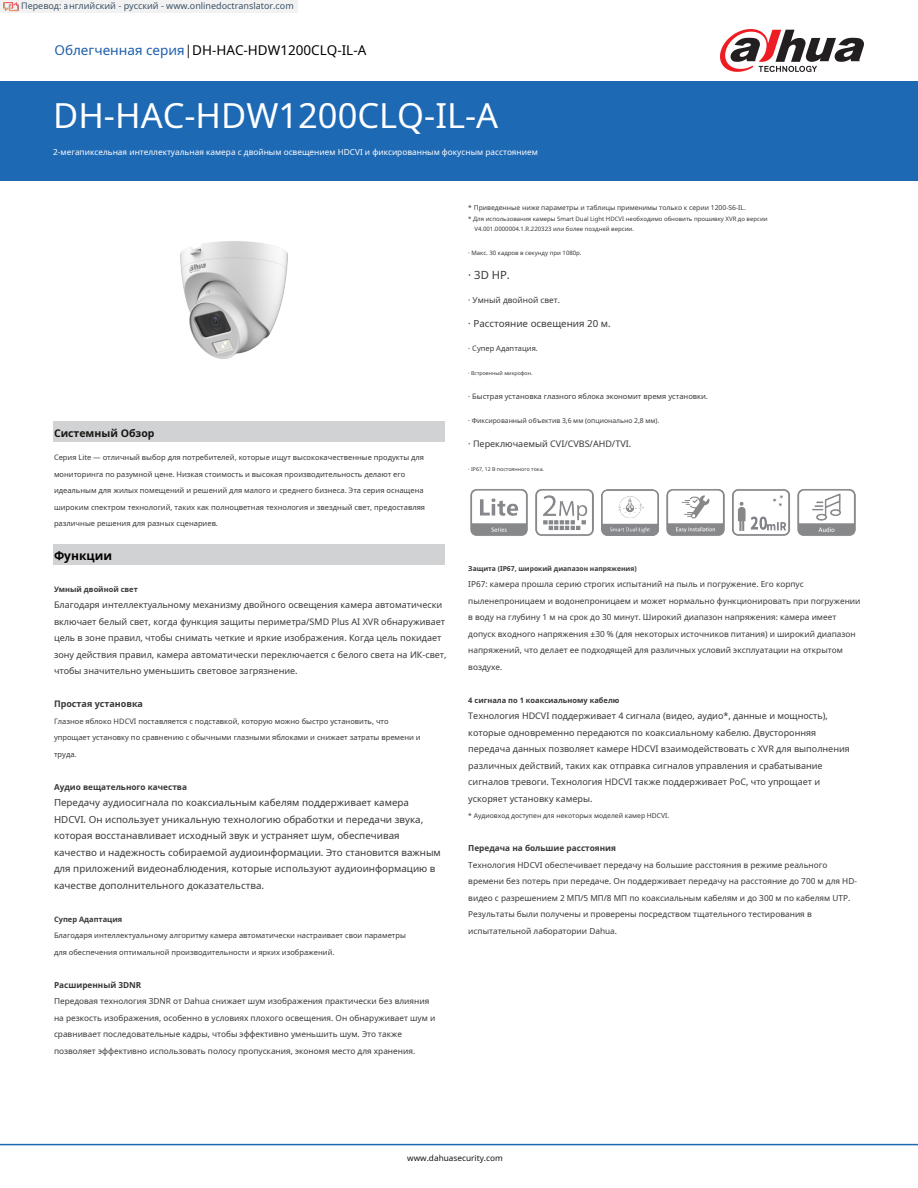
<style>
.page{position:relative;width:918px;height:1188px;background:#fff}
.page>*{position:absolute;margin:0;border:0;box-sizing:border-box;transform-origin:0 0}
.t1{font:34.5px "Noto Sans";color:#fff}
.t2{font:13.5px "Noto Sans";color:#030000}
.t3{font:700 12px "Noto Sans";color:#020000}
.t4{font:11.25px "Noto Sans";color:#383837}
.t5{font:700 10.5px "Noto Sans";color:#171615}
.t6{font:9.75px/16.5px "Noto Sans";color:#383837}
.t7{font:9px/16.5px "Noto Sans";color:#383837}
.t8{font:9px "Noto Sans";color:rgb(15 43 70/.8)}
.t9{font:700 9px "Noto Sans";color:#383837}
.t10{font:8.25px/16.5px "Noto Sans";color:#383837}
.t11{font:8.25px "Noto Sans";color:#fff}
.t12{font:700 8.25px "Noto Sans";color:#383837}
.t13{font:8.25px "Noto Sans";color:#171615}
.t14{font:7.5px "Noto Sans";color:#383837}
.t15{font:700 7.5px "Noto Sans";color:#383837}
.t16{font:6.75px "Noto Sans";color:#383837}
.t17{font:700 6.75px "Noto Sans";color:#383837}
.t18{font:6px/10.5px "Noto Sans";color:#383837}
.t19{font:5.25px "Noto Sans";color:#383837}
.s1{color:#1b5eac}
.s2{color:#201916}
</style>
<div class="page">
<div style="left:0;top:81px;width:918px;height:100px;background:#1e69b4"></div>
<hr style="left:0;top:1144px;width:918px;height:1px;background:#1e69b4">
<svg style="left:720px;top:29px;width:144px;height:43px"></svg>
<img style="left:180px;top:241px;width:108px;height:118px">
<div style="left:53px;top:544px;width:392px;height:21px;background:#d1d2d4"></div>
<div style="left:54px;top:421px;width:391px;height:21px;background:#d1d2d4"></div>
<img style="left:602px;top:489px;width:56px;height:47px">
<img style="left:470px;top:489px;width:58px;height:47px">
<img style="left:732px;top:489px;width:58px;height:47px">
<img style="left:535px;top:489px;width:59px;height:47px">
<img style="left:797px;top:489px;width:59px;height:47px">
<img style="left:666px;top:489px;width:59px;height:47px">
<div style="left:0;top:0;width:298px;height:14px;background:#f2f2f2"></div>
<img style="left:4px;top:2px;width:15px;height:12px">
<p class="t8" style="left:21px;top:-1px;width:274px">Перевод: английский - русский - www.onlinedoctranslator.com</p>
<h2 class="t2" style="left:55px;top:41px;width:313px"><span class="s1">Облегченная серия</span><span class="s2">|</span>DH-HAC-HDW1200CLQ-IL-A</h2>
<h1 class="t1" style="left:53px;top:91px;width:447px">DH-HAC-HDW1200CLQ-IL-A</h1>
<p class="t11" style="left:53px;top:146px;width:486px">2-мегапиксельная интеллектуальная камера с двойным освещением HDCVI и фиксированным фокусным расстоянием</p>
<p class="t5" style="left:54px;top:426px;width:102px">Системный Обзор</p>
<p class="t14" style="left:54px;top:452px;width:372px">Серия Lite — отличный выбор для потребителей, которые ищут высококачественные продукты для</p>
<p class="t14" style="left:54px;top:469px;width:353px">мониторинга по разумной цене. Низкая стоимость и высокая производительность делают его</p>
<p class="t14" style="left:54px;top:485px;width:371px">идеальным для жилых помещений и решений для малого и среднего бизнеса. Эта серия оснащена</p>
<p class="t14" style="left:54px;top:502px;width:373px">широким спектром технологий, таких как полноцветная технология и звездный свет, предоставляя</p>
<p class="t14" style="left:54px;top:518px;width:166px">различные решения для разных сценариев.</p>
<h3 class="t3" style="left:54px;top:547px;width:60px">Функции</h3>
<p class="t15" style="left:54px;top:583px;width:85px">Умный двойной свет</p>
<p class="t7" style="left:54px;top:596px;width:394px">Благодаря интеллектуальному механизму двойного освещения камера автоматически включает белый свет, когда функция защиты периметра/SMD Plus AI XVR обнаруживает цель в зоне правил, чтобы снимать четкие и яркие изображения. Когда цель покидает зону действия правил, камера автоматически переключается с белого света на ИК-свет, чтобы значительно уменьшить световое загрязнение.</p>
<p class="t9" style="left:54px;top:697px;width:91px">Простая установка</p>
<p class="t14" style="left:54px;top:715px;width:336px">Глазное яблоко HDCVI поставляется с подставкой, которую можно быстро установить, что</p>
<p class="t14" style="left:54px;top:732px;width:368px">упрощает установку по сравнению с обычными глазными яблоками и снижает затраты времени и</p>
<p class="t14" style="left:54px;top:748px;width:24px">труда.</p>
<p class="t12" style="left:54px;top:781px;width:135px">Аудио вещательного качества</p>
<p class="t6" style="left:54px;top:794px;width:388px">Передачу аудиосигнала по коаксиальным кабелям поддерживает камера HDCVI. Он использует уникальную технологию обработки и передачи звука, которая восстанавливает исходный звук и устраняет шум, обеспечивая качество и надежность собираемой аудиоинформации. Это становится важным для приложений видеонаблюдения, которые используют аудиоинформацию в качестве дополнительного доказательства.</p>
<p class="t15" style="left:54px;top:913px;width:70px">Супер Адаптация</p>
<p class="t14" style="left:54px;top:930px;width:353px">Благодаря интеллектуальному алгоритму камера автоматически настраивает свои параметры</p>
<p class="t14" style="left:54px;top:946px;width:282px">для обеспечения оптимальной производительности и ярких изображений.</p>
<p class="t12" style="left:54px;top:979px;width:89px">Расширенный 3DNR</p>
<p class="t10" style="left:54px;top:993px;width:383px">Передовая технология 3DNR от Dahua снижает шум изображения практически без влияния на резкость изображения, особенно в условиях плохого освещения. Он обнаруживает шум и сравнивает последовательные кадры, чтобы эффективно уменьшить шум. Это также позволяет эффективно использовать полосу пропускания, экономя место для хранения.</p>
<p class="t16" style="left:468px;top:203px;width:279px">* Приведенные ниже параметры и таблицы применимы только к серии 1200-S6-IL.</p>
<p class="t18" style="left:474px;top:213px;width:295px;text-indent:-6px">* Для использования камеры Smart Dual Light HDCVI необходимо обновить прошивку XVR до версии<br>V4.001.0000004.1.R.220323 или более поздней версии.</p>
<p class="t18" style="left:468px;top:248px;width:115px">· Макс. 30 кадров в секунду при 1080p.</p>
<h3 class="t4" style="left:468px;top:267px;width:43px">· 3D НР.</h3>
<p class="t10" style="left:468px;top:292px;width:93px">· Умный двойной свет.</p>
<p class="t6" style="left:468px;top:315px;width:144px">· Расстояние освещения 20 м.</p>
<p class="t14" style="left:468px;top:343px;width:71px">· Супер Адаптация.</p>
<p class="t19" style="left:468px;top:370px;width:66px">· Встроенный микрофон.</p>
<p class="t14" style="left:468px;top:391px;width:241px">· Быстрая установка глазного яблока экономит время установки.</p>
<p class="t16" style="left:468px;top:416px;width:193px">· Фиксированный объектив 3,6 мм (опционально 2,8 мм).</p>
<p class="t7" style="left:468px;top:436px;width:164px">· Переключаемый CVI/CVBS/AHD/TVI.</p>
<p class="t19" style="left:468px;top:466px;width:77px">· IP67, 12 В постоянного тока.</p>
<p class="t17" style="left:468px;top:564px;width:170px">Защита (IP67, широкий диапазон напряжения)</p>
<p class="t10" style="left:468px;top:576px;width:394px">IP67: камера прошла серию строгих испытаний на пыль и погружение. Его корпус пыленепроницаем и водонепроницаем и может нормально функционировать при погружении в воду на глубину 1 м на срок до 30 минут. Широкий диапазон напряжения: камера имеет допуск входного напряжения ±30 % (для некоторых источников питания) и широкий диапазон напряжений, что делает ее подходящей для различных условий эксплуатации на открытом воздухе.</p>
<p class="t15" style="left:468px;top:695px;width:153px">4 сигнала по 1 коаксиальному кабелю</p>
<p class="t7" style="left:468px;top:708px;width:383px">Технология HDCVI поддерживает 4 сигнала (видео, аудио*, данные и мощность), которые одновременно передаются по коаксиальному кабелю. Двусторонняя передача данных позволяет камере HDCVI взаимодействовать с XVR для выполнения различных действий, таких как отправка сигналов управления и срабатывание сигналов тревоги. Технология HDCVI также поддерживает PoC, что упрощает и ускоряет установку камеры.</p>
<p class="t16" style="left:468px;top:811px;width:203px">* Аудиовход доступен для некоторых моделей камер HDCVI.</p>
<p class="t12" style="left:468px;top:843px;width:149px">Передача на большие расстояния</p>
<p class="t10" style="left:468px;top:856px;width:390px">Технология HDCVI обеспечивает передачу на большие расстояния в режиме реального времени без потерь при передаче. Он поддерживает передачу на расстояние до 700 м для HD&shy;видео с разрешением 2 МП/5 МП/8 МП по коаксиальным кабелям и до 300 м по кабелям UTP.<br>Результаты были получены и проверены посредством тщательного тестирования в испытательной лаборатории Dahua.</p>
<p class="t13" style="left:407px;top:1152px;width:97px">www.dahuasecurity.com</p>
</div>
